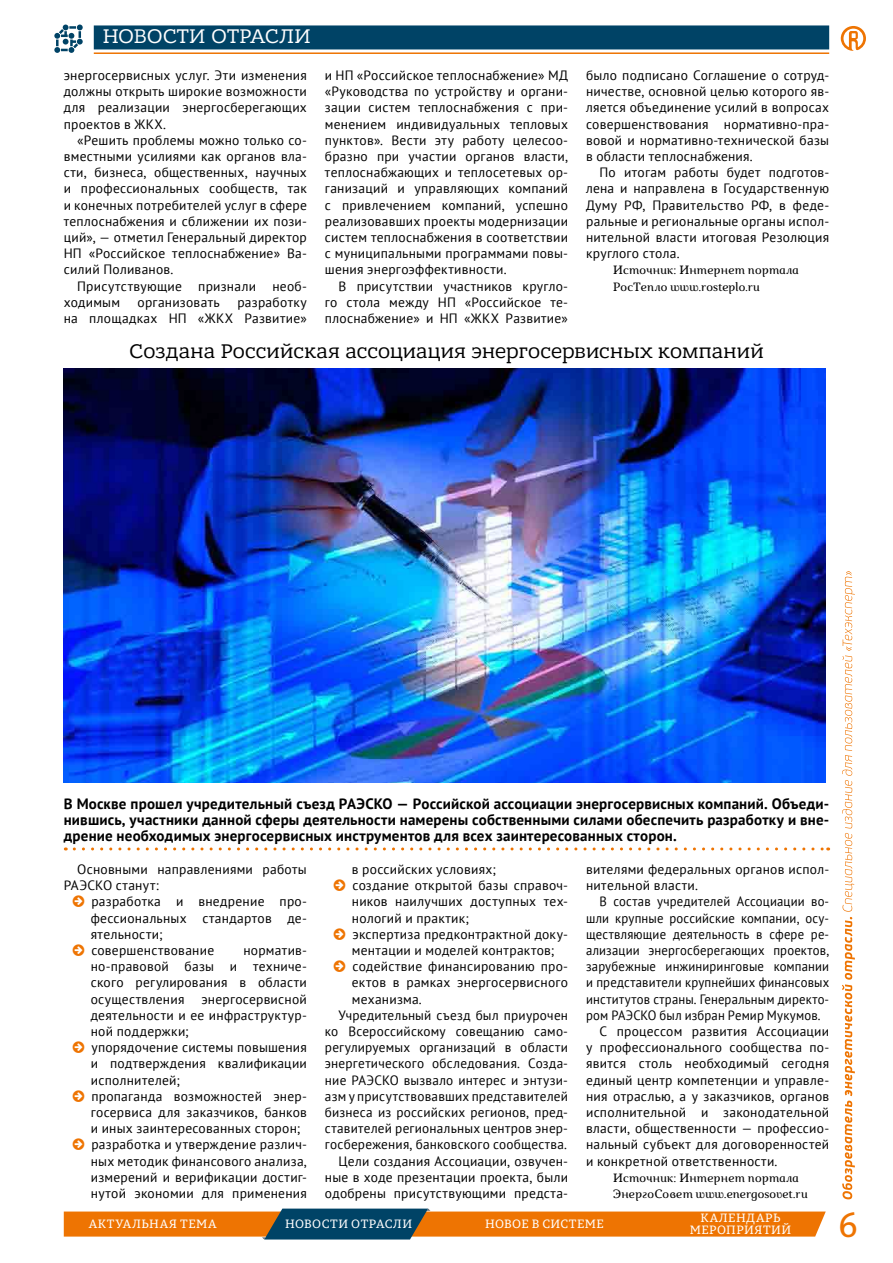
<style>
.page{position:relative;width:893px;height:1263px;background:#fff}
.page>*{position:absolute;margin:0;border:0;box-sizing:border-box;transform-origin:0 0}
.t1{font:34.5px "Permian Slab Serif Typeface";color:#ee7402}
.t2{font:21px "Bandera Pro";letter-spacing:.015em;color:#000}
.t3{font:21px "Bandera Pro";letter-spacing:.005em;color:#fff}
.t4{font:700 15px/16.2px "PT Sans";letter-spacing:.01em;color:#000;text-align:justify}
.t5{font:13.5px/16.2px "PT Sans";letter-spacing:.015em;color:#000;text-align:justify}
.t6{font:13.5px "PT Sans";letter-spacing:.015em;color:#000;scale:.94 1}
.t7{font:italic 12px/16.2px "Marta";letter-spacing:.025em;color:#000}
.t8{font:12px/12px "Permian Slab Serif Typeface";letter-spacing:.04em;color:#fff;text-align:center}
.t9{font:12px "Permian Slab Serif Typeface";letter-spacing:.06em;color:#fff}
.s1{color:#ee7402}
</style>
<div class="page">
<svg style="left:64px;top:1208px;width:762px;height:31px;background:#c4813e"></svg>
<svg style="left:841px;top:26px;width:25px;height:25px"></svg>
<svg style="left:842px;top:571px;width:13px;height:628px"></svg>
<div style="left:94px;top:25px;width:735px;height:24px;background:#004366"></div>
<hr style="left:94px;top:52px;width:735px;height:2px;background:#ee7402">
<svg style="left:54px;top:25px;width:29px;height:28px"></svg>
<svg style="left:74px;top:847px;width:755px;height:3px"></svg>
<img style="left:64px;top:369px;width:762px;height:414px">
<h2 class="t3" style="left:103px;top:24px;width:209px">НОВОСТИ ОТРАСЛИ</h2>
<p class="t5" style="left:64px;top:67px;width:245px">энергосервисных услуг. Эти изменения должны открыть широкие возможности для реализации энергосберегающих проектов в ЖКХ.</p>
<p class="t5" style="left:64px;top:132px;width:245px;text-indent:14px">«Решить проблемы можно только со&shy;вместными усилиями как органов вла&shy;сти, бизнеса, общественных, научных и профессиональных сообществ, так и конечных потребителей услуг в сфере теплоснабжения и сближении их пози&shy;ций», — отметил Генеральный директор НП «Российское теплоснабжение» Ва&shy;силий Поливанов.</p>
<p class="t5" style="left:64px;top:277px;width:245px;text-indent:14px">Присутствующие признали необ&shy;ходимым</p>
<p class="t5" style="left:64px;top:294px;width:245px;text-align:right">разработку<br>на площадках НП «ЖКХ Развитие»</p>
<p class="t5" style="left:138px;top:294px;width:84px">организовать</p>
<p class="t5" style="left:325px;top:67px;width:245px">и НП «Российское теплоснабжение» МД «Руководства по устройству и органи&shy;зации систем теплоснабжения с при&shy;менением индивидуальных тепловых пунктов». Вести эту работу целесоо&shy;бразно при участии органов власти, теплоснабжающих и теплосетевых ор&shy;ганизаций и управляющих компаний с привлечением компаний, успешно реализовавших проекты модернизации систем теплоснабжения в соответствии с муниципальными программами повы&shy;шения энергоэффективности.</p>
<p class="t5" style="left:325px;top:277px;width:245px;text-indent:14px">В присутствии участников кругло&shy;го стола между НП «Российское те&shy;плоснабжение» и НП «ЖКХ Развитие»</p>
<p class="t5" style="left:586px;top:67px;width:245px">было подписано Соглашение о сотруд&shy;ничестве, основной целью которого яв&shy;ляется объединение усилий в вопросах совершенствования нормативно-пра&shy;вовой и нормативно-технической базы в области теплоснабжения.</p>
<p class="t5" style="left:586px;top:164px;width:245px;text-indent:14px">По итогам работы будет подготов&shy;лена и направлена в Государственную Думу РФ, Правительство РФ, в феде&shy;ральные и региональные органы испол&shy;нительной власти итоговая Резолюция круглого стола.</p>
<p class="t7" style="left:613px;top:262px;width:187px">Источник: Интернет портала<br>РосТепло www.rosteplo.ru</p>
<h2 class="t2" style="left:129px;top:338px;width:636px">Создана Российская ассоциация энергосервисных компаний</h2>
<p class="t4" style="left:64px;top:795px;width:767px">В Москве прошел учредительный съезд РАЭСКО — Российской ассоциации энергосервисных компаний. Объеди&shy;нившись, участники данной сферы деятельности намерены собственными силами обеспечить разработку и вне&shy;дрение необходимых энергосервисных инструментов для всех заинтересованных сторон.</p>
<p class="t5" style="left:64px;top:861px;width:245px;text-indent:14px">Основными направлениями работы<br>РАЭСКО станут:</p>
<p class="t5" style="left:91px;top:893px;width:218px;text-indent:-18px"><span class="s1">◻</span> разработка и внедрение про&shy;фессиональных стандартов де&shy;ятельности;</p>
<p class="t5" style="left:73px;top:942px;width:143px"><span class="s1">◻</span> совершенствование</p>
<p class="t5" style="left:352px;top:861px;width:146px">в российских условиях;</p>
<p class="t5" style="left:352px;top:877px;width:218px;text-indent:-18px"><span class="s1">◻</span> создание открытой базы справоч&shy;ников наилучших доступных тех&shy;нологий и практик;</p>
<p class="t5" style="left:334px;top:925px;width:236px;text-align:center"><span class="s1">◻</span> экспертиза предконтрактной доку&shy;ментации и моделей контрактов;</p>
<p class="t5" style="left:334px;top:958px;width:236px"><span class="s1">◻</span> содействие финансированию про-</p>
<p class="t5" style="left:352px;top:974px;width:218px">ектов в рамках энергосервисного</p>
<p class="t5" style="left:352px;top:990px;width:71px">механизма.</p>
<p class="t5" style="left:338px;top:1006px;width:231px">Учредительный съезд был приурочен</p>
<p class="t5" style="left:325px;top:1023px;width:245px">ко Всероссийскому совещанию само-</p>
<p class="t5" style="left:325px;top:1039px;width:245px">регулируемых организаций в области</p>
<p class="t5" style="left:325px;top:1055px;width:245px">энергетического обследования. Созда-</p>
<p class="t5" style="left:325px;top:1071px;width:245px">ние РАЭСКО вызвало интерес и энтузи-</p>
<p class="t5" style="left:325px;top:1087px;width:245px">азм у присутствовавших представителей</p>
<p class="t5" style="left:325px;top:1104px;width:245px">бизнеса из российских регионов, пред-</p>
<p class="t5" style="left:325px;top:1120px;width:245px">ставителей региональных центров энер-</p>
<p class="t5" style="left:325px;top:1136px;width:244px">госбережения, банковского сообщества.</p>
<p class="t5" style="left:338px;top:1152px;width:231px">Цели создания Ассоциации, озвучен-</p>
<p class="t5" style="left:325px;top:1168px;width:245px">ные в ходе презентации проекта, были</p>
<p class="t5" style="left:325px;top:1185px;width:245px">одобрены присутствующими предста-</p>
<p class="t5" style="left:586px;top:861px;width:245px">вителями федеральных органов испол&shy;нительной власти.</p>
<p class="t6" style="left:600px;top:893px;width:246px">В состав учредителей Ассоциации во-</p>
<p class="t6" style="left:586px;top:909px;width:260px">шли крупные российские компании, осу-</p>
<p class="t6" style="left:586px;top:925px;width:260px">ществляющие деятельность в сфере ре-</p>
<p class="t6" style="left:586px;top:941px;width:260px">ализации энергосберегающих проектов,</p>
<p class="t6" style="left:586px;top:958px;width:260px">зарубежные инжиниринговые компании</p>
<p class="t6" style="left:586px;top:974px;width:260px">и представители крупнейших финансовых</p>
<p class="t6" style="left:586px;top:990px;width:260px">институтов страны. Генеральным директо-</p>
<p class="t6" style="left:586px;top:1006px;width:251px">ром РАЭСКО был избран Ремир Мукумов.</p>
<p class="t5" style="left:600px;top:1023px;width:231px">С процессом развития Ассоциации</p>
<p class="t5" style="left:586px;top:1039px;width:245px">у профессионального сообщества по-</p>
<p class="t5" style="left:586px;top:1055px;width:245px">явится столь необходимый сегодня</p>
<p class="t5" style="left:586px;top:1071px;width:245px">единый центр компетенции и управле-</p>
<p class="t5" style="left:586px;top:1087px;width:245px">ния отраслью, а у заказчиков, органов</p>
<p class="t5" style="left:586px;top:1104px;width:245px">исполнительной и законодательной</p>
<p class="t5" style="left:586px;top:1120px;width:245px">власти, общественности — профессио-</p>
<p class="t5" style="left:586px;top:1136px;width:245px">нальный субъект для договоренностей</p>
<p class="t5" style="left:586px;top:1152px;width:193px">и конкретной ответственности.</p>
<p class="t7" style="left:613px;top:1169px;width:196px">Источник: Интернет портала<br>ЭнергоСовет www.energosovet.ru</p>
<p class="t5" style="left:91px;top:942px;width:218px;text-indent:153px">норматив&shy;но-правовой базы и техниче&shy;ского регулирования в области осуществления энергосервисной деятельности и ее инфраструктур&shy;ной поддержки;</p>
<p class="t5" style="left:91px;top:1039px;width:218px;text-indent:-18px"><span class="s1">◻</span> упорядочение системы повышения и подтверждения квалификации исполнителей;</p>
<p class="t5" style="left:91px;top:1087px;width:218px;text-indent:-18px"><span class="s1">◻</span> пропаганда возможностей энер&shy;госервиса для заказчиков, банков и иных заинтересованных сторон;</p>
<p class="t5" style="left:91px;top:1136px;width:218px;text-indent:-18px"><span class="s1">◻</span> разработка и утверждение различ&shy;ных методик финансового анализа, измерений и верификации достиг&shy;нутой экономии для применения</p>
<p class="t9" style="left:89px;top:1214px;width:130px">АКТУАЛЬНАЯ ТЕМА</p>
<p class="t8" style="left:285px;top:1217px;width:128px">НОВОСТИ ОТРАСЛИ</p>
<p class="t8" style="left:485px;top:1217px;width:120px">НОВОЕ В СИСТЕМЕ</p>
<h1 class="t1" style="left:838px;top:1197px;width:21px">6</h1>
<p class="t8" style="left:690px;top:1211px;width:103px">КАЛЕНДАРЬ<br>МЕРОПРИЯТИЙ</p>
</div>
